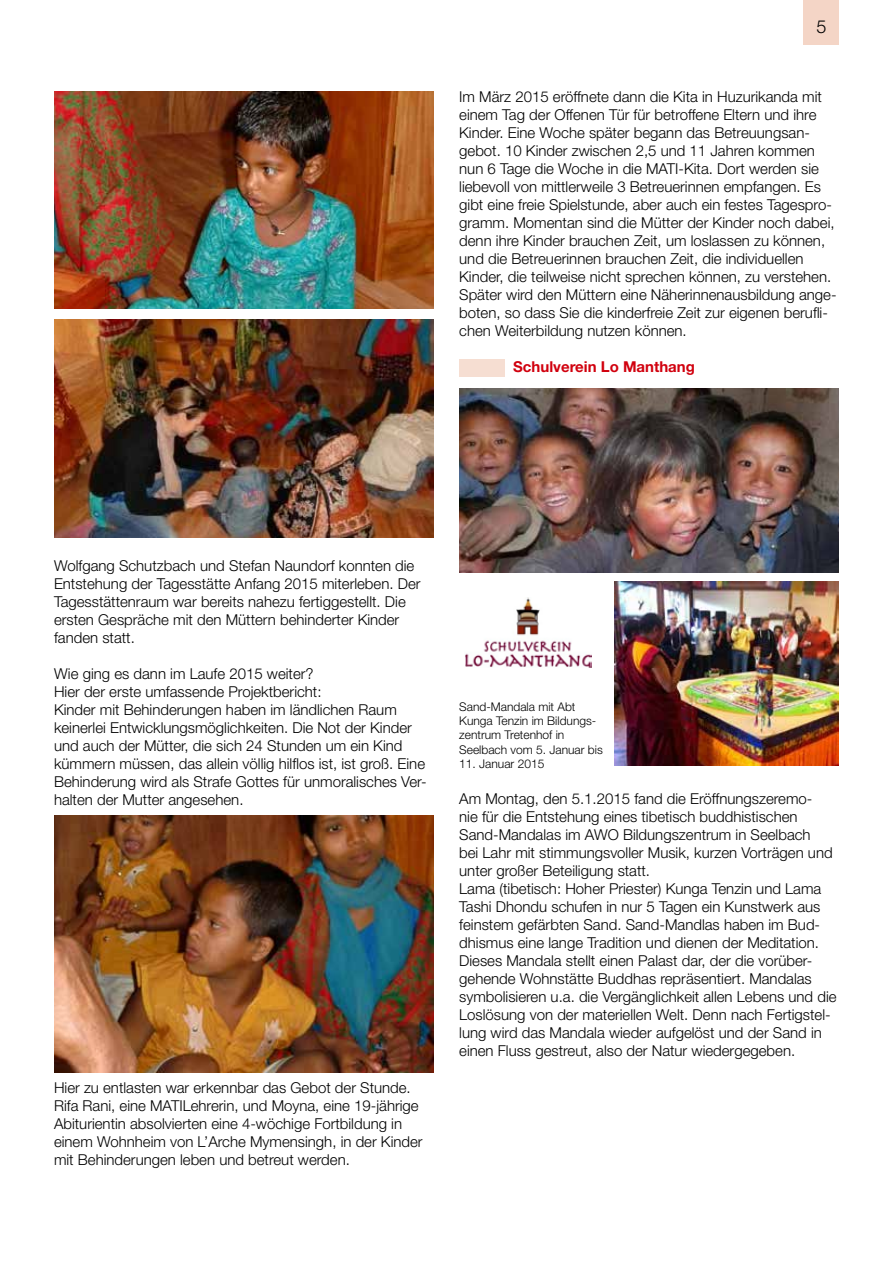
<style>
.page{position:relative;width:893px;height:1263px;background:#fff}
.page>*{position:absolute;margin:0;border:0;box-sizing:border-box;transform-origin:0 0}
.t1{font:300 18px "Helvetica Neue LT Std";color:#000}
.t2{font:300 15px/18px "Helvetica Neue LT Std";color:#000}
.t3{font:700 15px "Helvetica Neue LT Std";color:#d1010e}
.t4{font:300 12px/14.4px "Helvetica Neue LT Std";color:#000}
</style>
<div class="page">
<div style="left:804px;top:0;width:35px;height:45px;background:#f4d5c6"></div>
<img style="left:54px;top:91px;width:380px;height:217px">
<img style="left:54px;top:320px;width:380px;height:217px">
<img style="left:54px;top:816px;width:380px;height:257px">
<img style="left:459px;top:388px;width:380px;height:184px">
<img style="left:614px;top:581px;width:225px;height:184px">
<img style="left:465px;top:597px;width:127px;height:71px">
<div style="left:459px;top:359px;width:45px;height:17px;background:#f6ded2"></div>
<p class="t1" style="left:816px;top:16px;width:12px">5</p>
<p class="t2" style="left:459px;top:87px;width:379px">Im März 2015 eröffnete dann die Kita in Huzurikanda mit einem Tag der Offenen Tür für betroffene Eltern und ihre Kinder. Eine Woche später begann das Betreuungsan&shy;gebot. 10 Kinder zwischen 2,5 und 11 Jahren kommen nun 6 Tage die Woche in die MATI-Kita. Dort werden sie liebevoll von mittlerweile 3 Betreuerinnen empfangen. Es gibt eine freie Spielstunde, aber auch ein festes Tagespro&shy;gramm. Momentan sind die Mütter der Kinder noch dabei, denn ihre Kinder brauchen Zeit, um loslassen zu können, und die Betreuerinnen brauchen Zeit, die individuellen Kinder, die teilweise nicht sprechen können, zu verstehen.<br>Später wird den Müttern eine Näherinnenausbildung ange&shy;boten, so dass Sie die kinderfreie Zeit zur eigenen berufli&shy;chen Weiterbildung nutzen können.</p>
<p class="t3" style="left:513px;top:358px;width:183px">Schulverein Lo Manthang</p>
<p class="t2" style="left:54px;top:557px;width:368px">Wolfgang Schutzbach und Stefan Naundorf konnten die Entstehung der Tagesstätte Anfang 2015 miterleben. Der Tagesstättenraum war bereits nahezu fertiggestellt. Die ersten Gespräche mit den Müttern behinderter Kinder fanden statt.</p>
<p class="t2" style="left:54px;top:665px;width:374px">Wie ging es dann im Laufe 2015 weiter?<br>Hier der erste umfassende Projektbericht:<br>Kinder mit Behinderungen haben im ländlichen Raum keinerlei Entwicklungsmöglichkeiten. Die Not der Kinder und auch der Mütter, die sich 24 Stunden um ein Kind kümmern müssen, das allein völlig hilflos ist, ist groß. Eine Behinderung wird als Strafe Gottes für unmoralisches Ver&shy;halten der Mutter angesehen.</p>
<p class="t2" style="left:54px;top:1079px;width:370px">Hier zu entlasten war erkennbar das Gebot der Stunde.<br>Rifa Rani, eine MATILehrerin, und Moyna, eine 19-jährige Abiturientin absolvierten eine 4-wöchige Fortbildung in einem Wohnheim von L’Arche Mymensingh, in der Kinder mit Behinderungen leben und betreut werden.</p>
<p class="t4" style="left:459px;top:699px;width:145px">Sand-Mandala mit Abt<br>Kunga Tenzin im Bildungs&shy;zentrum Tretenhof in<br>Seelbach vom 5. Januar bis</p>
<p class="t4" style="left:459px;top:756px;width:87px">11. Januar 2015</p>
<p class="t2" style="left:459px;top:789px;width:379px">Am Montag, den 5.1.2015 fand die Eröffnungszeremo-<br>nie für die Entstehung eines tibetisch buddhistischen Sand-Mandalas im AWO Bildungszentrum in Seelbach<br>bei Lahr mit stimmungsvoller Musik, kurzen Vorträgen und unter großer Beteiligung statt.<br>Lama (tibetisch: Hoher Priester) Kunga Tenzin und Lama Tashi Dhondu schufen in nur 5 Tagen ein Kunstwerk aus feinstem gefärbten Sand. Sand-Mandlas haben im Bud&shy;dhismus eine lange Tradition und dienen der Meditation.<br>Dieses Mandala stellt einen Palast dar, der die vorüber&shy;gehende Wohnstätte Buddhas repräsentiert. Mandalas symbolisieren u.a. die Vergänglichkeit allen Lebens und die Loslösung von der materiellen Welt. Denn nach Fertigstel&shy;lung wird das Mandala wieder aufgelöst und der Sand in einen Fluss gestreut, also der Natur wiedergegeben.</p>
</div>
